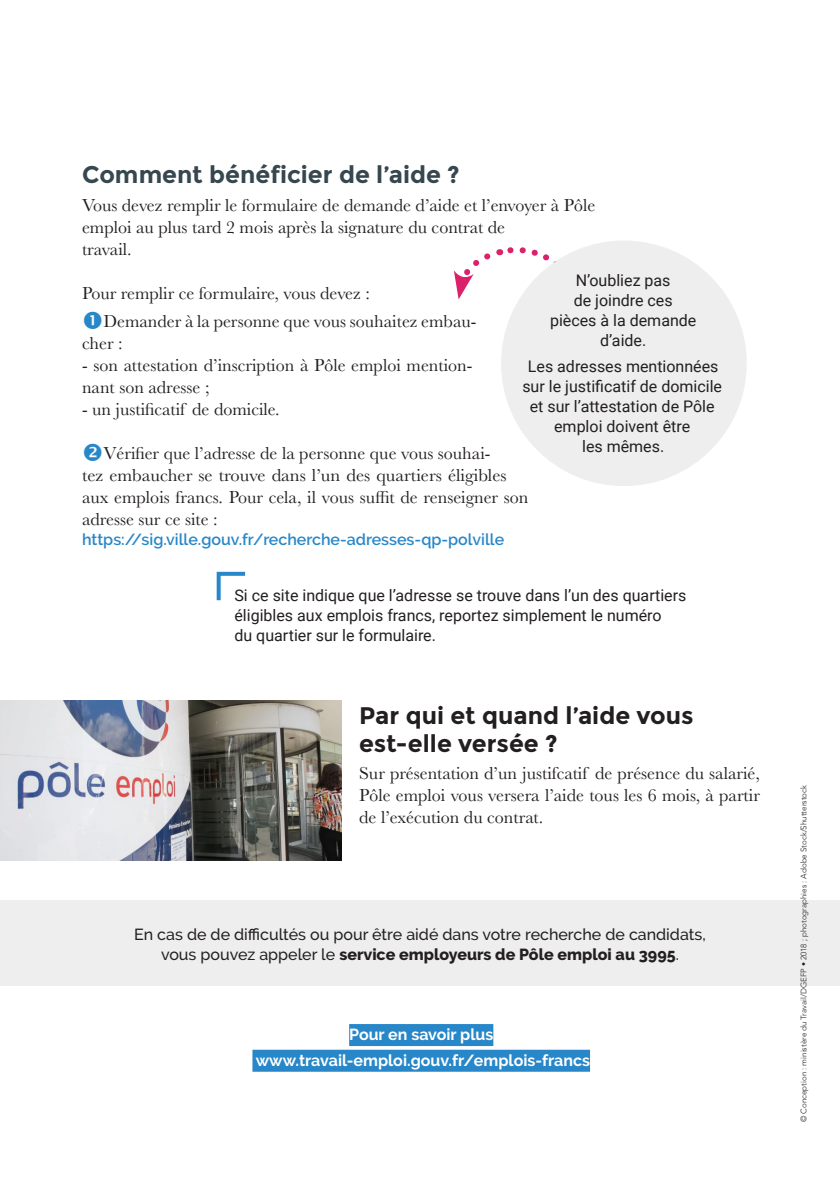
<style>
.page{position:relative;width:840px;height:1191px;background:#fff}
.page>*{position:absolute;margin:0;border:0;box-sizing:border-box;transform-origin:0 0}
.titre_1{font:700 24px "Montserrat";color:#231f20}
.titre_1-2{font:700 24px "Montserrat";color:#37474f}
.TXT_COURANT{font:18px/22px "Baskerville";color:#231f20}
.TEXTE_COURANT{font:16px/20px "Roboto";color:#231f20;text-align:center}
.TEXTE_COURANT-2{font:500 16px "Raleway";color:#231f20}
.TEXTE_COURANT-3{font:700 16px "Raleway";color:#fff}
.TXT_COURANT-2{font:600 16px "Raleway";color:#2787c8}
.TEXTE_COURANT-4{font:800 16px "Raleway";color:#231f20}
.t1{font:300 8px "Avenir";color:#231f20}
.s1{font-weight:500}
</style>
<div class="page">
<svg style="left:453px;top:247px;width:96px;height:52px"></svg>
<div style="left:501px;top:240px;width:245px;height:246px;background:#eee;border-radius:50%"></div>
<svg style="left:216px;top:571px;width:30px;height:30px"></svg>
<div style="left:0;top:900px;width:839px;height:85px;background:#eee"></div>
<img style="left:0;top:700px;width:341px;height:160px">
<div style="left:349px;top:1024px;width:144px;height:22px;background:#2787c8"></div>
<div style="left:252px;top:1049px;width:337px;height:22px;background:#2787c8"></div>
<p class="titre_1-2" style="left:82px;top:160px;width:379px">Comment bénéficier de l’aide ?</p>
<p class="TXT_COURANT" style="left:82px;top:194px;width:514px">Vous devez remplir le formulaire de demande d’aide et l’envoyer à Pôle emploi au plus tard 2 mois après la signature du contrat de<br>travail.</p>
<p class="TXT_COURANT" style="left:82px;top:282px;width:289px">Pour remplir ce formulaire, vous devez :</p>
<p class="TXT_COURANT" style="left:82px;top:310px;width:396px;text-indent:21px">Demander à la personne que vous souhaitez embau&shy;cher :</p>
<p class="TXT_COURANT" style="left:82px;top:354px;width:392px">- son attestation d’inscription à Pôle emploi mention&shy;nant son adresse ;</p>
<p class="TXT_COURANT" style="left:82px;top:398px;width:199px">- un justificatif de domicile.</p>
<p class="TXT_COURANT" style="left:82px;top:442px;width:447px;text-indent:21px">Vérifier que l’adresse de la personne que vous souhai-<br>tez embaucher se trouve dans l’un des quartiers éligibles aux emplois francs. Pour cela, il vous suffit de renseigner son adresse sur ce site :</p>
<p class="TXT_COURANT-2" style="left:82px;top:530px;width:423px">https://sig.ville.gouv.fr/recherche-adresses-qp-polville</p>
<p class="TEXTE_COURANT" style="left:549px;top:270px;width:148px">N’oubliez pas<br>de joindre ces pièces à la demande d’aide.</p>
<p class="TEXTE_COURANT" style="left:522px;top:356px;width:201px">Les adresses mentionnées sur le justificatif de domicile et sur l’attestation de Pôle emploi doivent être<br>les mêmes.</p>
<p class="TEXTE_COURANT" style="left:234px;top:584px;width:453px;text-align:left">Si ce site indique que l’adresse se trouve dans l’un des quartiers éligibles aux emplois francs, reportez simplement le numéro<br>du quartier sur le formulaire.</p>
<p class="titre_1" style="left:359px;top:700px;width:336px">Par qui et quand l’aide vous</p>
<p class="titre_1" style="left:359px;top:728px;width:200px">est-elle versée ?</p>
<p class="TXT_COURANT" style="left:359px;top:762px;width:402px;text-align:justify">Sur présentation d’un justifcatif de présence du salarié, Pôle emploi vous versera l’aide tous les 6 mois, à partir de l’exécution du contrat.</p>
<p class="TEXTE_COURANT-2" style="left:134px;top:925px;width:572px">En cas de de difficultés ou pour être aidé dans votre recherche de candidats,</p>
<p class="TEXTE_COURANT-4" style="left:161px;top:945px;width:519px"><span class="s1">vous pouvez appeler le</span> service employeurs de Pôle emploi au 3995<span class="s1">.</span></p>
<p class="TEXTE_COURANT-3" style="left:349px;top:1025px;width:146px">Pour en savoir plus</p>
<p class="TEXTE_COURANT-3" style="left:256px;top:1051px;width:335px">www.travail-emploi.gouv.fr/emplois-francs</p>
<p class="t1" style="left:798px;top:1122px;width:338px;rotate:-90deg">© Conception : ministère du Travail/DGEFP • 2018 ; photographies : Adobe Stock/Shutterstock</p>
</div>
